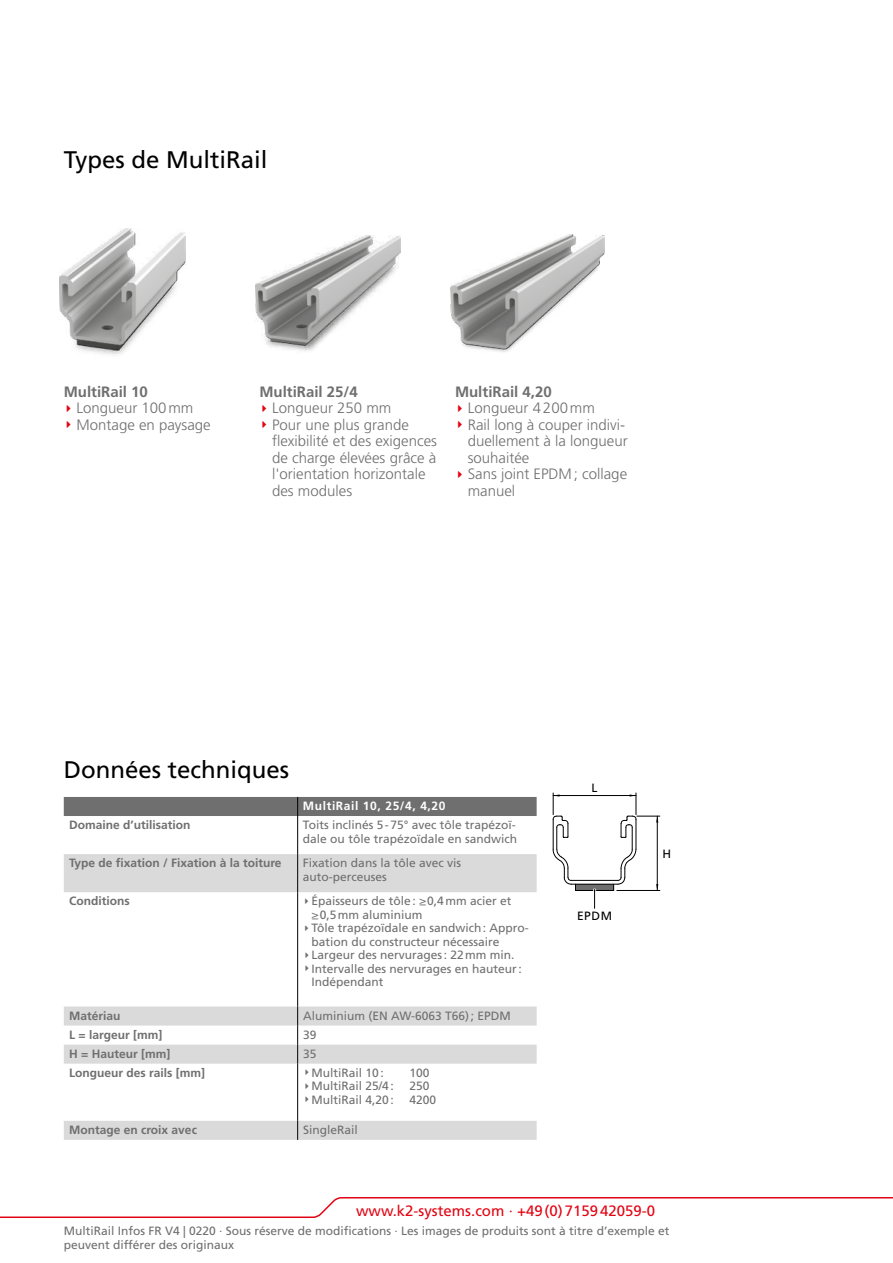
<style>
.page{position:relative;width:893px;height:1263px;background:#fff}
.page>*{position:absolute;margin:0;border:0;box-sizing:border-box;transform-origin:0 0}
.t1{font:24px "Frutiger LT Std";color:#000}
.t2{font:300 15px/16.5px "Frutiger LT Std";color:#6f6f6f}
.t3{font:700 15px "Frutiger LT Std";color:#6f6f6f}
.t4{font:15px "Frutiger LT Std";color:#e30413}
.t5{font:12px/13.5px "Frutiger LT Std";color:#6f6f6f}
.t6{font:700 12px "Frutiger LT Std";color:#6f6f6f}
.t7{font:700 12px "Frutiger LT Std";letter-spacing:.05em;color:#fff}
.t8{font:12px "Frutiger LT Std";color:#000}
</style>
<div class="page">
<svg style="left:0;top:1197px;width:893px;height:21px"></svg>
<svg style="left:64px;top:854px;width:473px;height:286px"></svg>
<hr style="left:297px;top:816px;width:1px;height:38px;background:#000">
<hr style="left:297px;top:854px;width:1px;height:38px;background:#000">
<hr style="left:297px;top:892px;width:1px;height:114px;background:#000">
<svg style="left:297px;top:1006px;width:1px;height:58px"></svg>
<hr style="left:297px;top:1064px;width:1px;height:57px;background:#000">
<svg style="left:297px;top:1121px;width:1px;height:19px"></svg>
<div style="left:64px;top:797px;width:473px;height:19px;background:#6f6f6f"></div>
<div style="left:575px;top:884px;width:39px;height:6px;background:#6f6f6f"></div>
<hr style="left:575px;top:890px;width:39px;height:1px;background:#000">
<hr style="left:571px;top:880px;width:47px;height:1px;background:#000">
<hr style="left:571px;top:884px;width:47px;height:1px;background:#000">
<hr style="left:617px;top:890px;width:43px;height:1px;background:#000">
<hr style="left:553px;top:795px;width:83px;height:1px;background:#000">
<svg style="left:613px;top:793px;width:47px;height:97px"></svg>
<svg style="left:553px;top:793px;width:23px;height:97px"></svg>
<svg style="left:593px;top:888px;width:3px;height:20px"></svg>
<img style="left:60px;top:228px;width:126px;height:127px">
<img style="left:255px;top:235px;width:146px;height:116px">
<img style="left:451px;top:235px;width:154px;height:117px">
<svg style="left:305px;top:898px;width:3px;height:6px"></svg>
<svg style="left:305px;top:925px;width:3px;height:6px"></svg>
<svg style="left:305px;top:952px;width:3px;height:6px"></svg>
<svg style="left:305px;top:966px;width:3px;height:5px"></svg>
<svg style="left:305px;top:1070px;width:3px;height:5px"></svg>
<svg style="left:305px;top:1083px;width:3px;height:6px"></svg>
<svg style="left:305px;top:1097px;width:3px;height:5px"></svg>
<h1 class="t1" style="left:64px;top:146px;width:205px">Types de MultiRail</h1>
<p class="t3" style="left:64px;top:383px;width:86px">MultiRail 10</p>
<p class="t2" style="left:77px;top:400px;width:136px">Longueur 100mm<br>Montage en paysage</p>
<p class="t3" style="left:259px;top:383px;width:100px">MultiRail 25/4</p>
<p class="t2" style="left:272px;top:400px;width:166px">Longueur 250 mm<br>Pour une plus grande flexibilité et des exigences de charge élevées grâce à l'orientation horizontale des modules</p>
<p class="t3" style="left:455px;top:383px;width:98px">MultiRail 4,20</p>
<p class="t2" style="left:468px;top:400px;width:162px">Longueur 4200mm<br>Rail long à couper indivi&shy;duellement à la longueur souhaitée<br>Sans joint EPDM; collage manuel</p>
<h1 class="t1" style="left:64px;top:755px;width:227px">Données techniques</h1>
<p class="t7" style="left:303px;top:799px;width:144px">MultiRail 10, 25/4, 4,20</p>
<p class="t6" style="left:69px;top:818px;width:123px">Domaine d’utilisation</p>
<p class="t5" style="left:303px;top:818px;width:216px">Toits inclinés 5-75° avec tôle trapézoï&shy;dale ou tôle trapézoïdale en sandwich</p>
<p class="t6" style="left:69px;top:856px;width:214px">Type de fixation / Fixation à la toiture</p>
<p class="t5" style="left:303px;top:856px;width:160px">Fixation dans la tôle avec vis auto-perceuses</p>
<p class="t6" style="left:69px;top:894px;width:62px">Conditions</p>
<p class="t5" style="left:311px;top:894px;width:219px">Épaisseurs de tôle: ≥0,4mm acier et ≥0,5mm aluminium<br>Tôle trapézoïdale en sandwich: Appro&shy;bation du constructeur nécessaire<br>Largeur des nervurages: 22mm min.<br>Intervalle des nervurages en hauteur:<br>Indépendant</p>
<p class="t6" style="left:69px;top:1008px;width:53px">Matériau</p>
<p class="t5" style="left:303px;top:1009px;width:209px">Aluminium (EN AW-6063 T66); EPDM</p>
<p class="t6" style="left:69px;top:1027px;width:95px">L = largeur [mm]</p>
<p class="t5" style="left:303px;top:1028px;width:15px">39</p>
<p class="t6" style="left:69px;top:1046px;width:103px">H = Hauteur [mm]</p>
<p class="t5" style="left:303px;top:1047px;width:15px">35</p>
<p class="t6" style="left:69px;top:1065px;width:138px">Longueur des rails [mm]</p>
<p class="t5" style="left:311px;top:1066px;width:74px">MultiRail 10:</p>
<p class="t5" style="left:409px;top:1066px;width:22px">100</p>
<p class="t5" style="left:312px;top:1079px;width:84px">MultiRail 25/4:</p>
<p class="t5" style="left:409px;top:1079px;width:22px">250</p>
<p class="t5" style="left:312px;top:1093px;width:84px">MultiRail 4,20:</p>
<p class="t5" style="left:409px;top:1093px;width:28px">4200</p>
<p class="t6" style="left:69px;top:1123px;width:129px">Montage en croix avec</p>
<p class="t5" style="left:303px;top:1123px;width:56px">SingleRail</p>
<p class="t8" style="left:592px;top:781px;width:7px">L</p>
<p class="t8" style="left:577px;top:909px;width:37px">EPDM</p>
<p class="t8" style="left:663px;top:846px;width:10px">H</p>
<p class="t4" style="left:356px;top:1202px;width:300px">www.k2-systems.com · +49(0)715942059-0</p>
<p class="t5" style="left:64px;top:1224px;width:607px">MultiRail Infos FR V4 | 0220 · Sous réserve de modifications · Les images de produits sont à titre d’exemple et peuvent différer des originaux</p>
</div>
